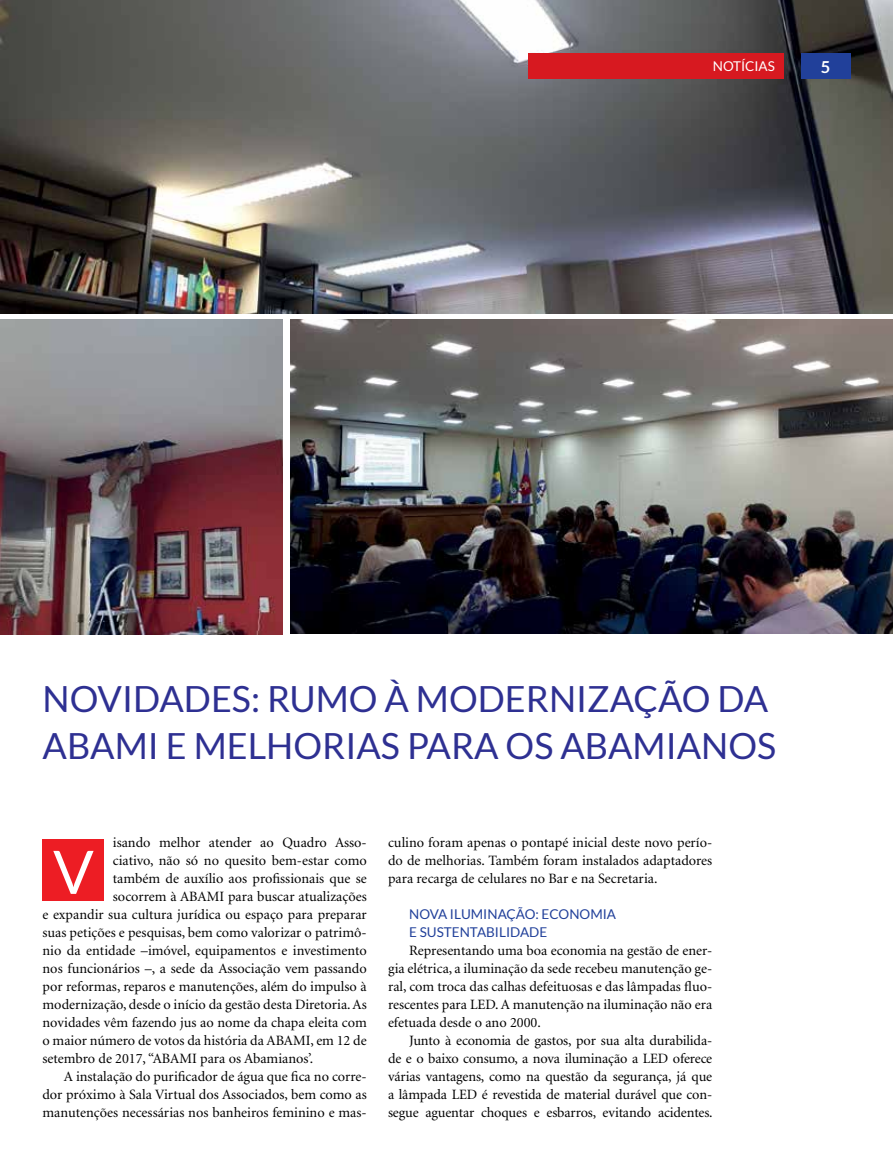
<style>
.page{position:relative;width:893px;height:1170px;background:#fff}
.page>*{position:absolute;margin:0;border:0;box-sizing:border-box;transform-origin:0 0}
.t1{font:60px "Lato";color:#fff}
.t2{font:36px/46.5px "Lato";color:#2e3092}
.t3{font:700 16.5px "Lato";color:#fff}
.t4{font:14.25px/18px "Minion";color:#000;text-align:justify}
.t5{font:13.5px/18px "Lato";color:#21409a}
.t6{font:13.5px "Lato";color:#fff}
</style>
<div class="page">
<img style="left:0;top:0;width:893px;height:313px">
<img style="left:290px;top:319px;width:603px;height:315px">
<div style="left:43px;top:839px;width:61px;height:61px;background:#ed1d24"></div>
<div style="left:801px;top:53px;width:49px;height:26px;background:#21409a"></div>
<img style="left:0;top:319px;width:283px;height:315px">
<div style="left:528px;top:53px;width:255px;height:26px;background:#d71920"></div>
<p class="t6" style="left:713px;top:59px;width:64px">NOTÍCIAS</p>
<p class="t3" style="left:821px;top:57px;width:11px">5</p>
<h2 class="t2" style="left:43px;top:675px;width:735px">NOVIDADES: RUMO À MODERNIZAÇÃO DA<br>ABAMI E MELHORIAS PARA OS ABAMIANOS</h2>
<p class="t4" style="left:113px;top:833px;width:255px">isando melhor atender ao Quadro Asso-</p>
<p class="t4" style="left:113px;top:851px;width:255px">ciativo, não só no quesito bem-estar como</p>
<p class="t4" style="left:113px;top:869px;width:255px">também de auxílio aos profissionais que se</p>
<p class="t4" style="left:113px;top:887px;width:255px">socorrem à ABAMI para buscar atualizações</p>
<p class="t4" style="left:43px;top:905px;width:326px">e expandir sua cultura jurídica ou espaço para preparar</p>
<p class="t4" style="left:43px;top:923px;width:326px">suas petições e pesquisas, bem como valorizar o patrimô-</p>
<p class="t4" style="left:43px;top:941px;width:326px">nio da entidade –imóvel, equipamentos e investimento</p>
<p class="t4" style="left:43px;top:959px;width:326px">nos funcionários –, a sede da Associação vem passando</p>
<p class="t4" style="left:43px;top:977px;width:326px">por reformas, reparos e manutenções, além do impulso à</p>
<p class="t4" style="left:43px;top:995px;width:326px">modernização, desde o início da gestão desta Diretoria. As</p>
<p class="t4" style="left:43px;top:1013px;width:326px">novidades vêm fazendo jus ao nome da chapa eleita com</p>
<p class="t4" style="left:43px;top:1031px;width:326px">o maior número de votos da história da ABAMI, em 12 de</p>
<p class="t4" style="left:43px;top:1049px;width:272px">setembro de 2017, “ABAMI para os Abamianos’.</p>
<p class="t4" style="left:64px;top:1067px;width:304px">A instalação do purificador de água que fica no corre-</p>
<p class="t4" style="left:43px;top:1085px;width:326px">dor próximo à Sala Virtual dos Associados, bem como as</p>
<p class="t4" style="left:43px;top:1103px;width:326px">manutenções necessárias nos banheiros feminino e mas-</p>
<h1 class="t1" style="left:53px;top:838px;width:42px">V</h1>
<p class="t4" style="left:388px;top:833px;width:326px">culino foram apenas o pontapé inicial deste novo perío&shy;do de melhorias. Também foram instalados adaptadores para recarga de celulares no Bar e na Secretaria.</p>
<p class="t5" style="left:409px;top:904px;width:208px">NOVA ILUMINAÇÃO: ECONOMIA<br>E SUSTENTABILIDADE</p>
<p class="t4" style="left:388px;top:941px;width:326px;text-indent:21px">Representando uma boa economia na gestão de ener&shy;gia elétrica, a iluminação da sede recebeu manutenção ge&shy;ral, com troca das calhas defeituosas e das lâmpadas fluo&shy;rescentes para LED. A manutenção na iluminação não era efetuada desde o ano 2000.</p>
<p class="t4" style="left:388px;top:1031px;width:326px;text-indent:21px">Junto à economia de gastos, por sua alta durabilida&shy;de e o baixo consumo, a nova iluminação a LED oferece várias vantagens, como na questão da segurança, já que a lâmpada LED é revestida de material durável que con&shy;segue aguentar choques e esbarros, evitando acidentes.</p>
</div>
